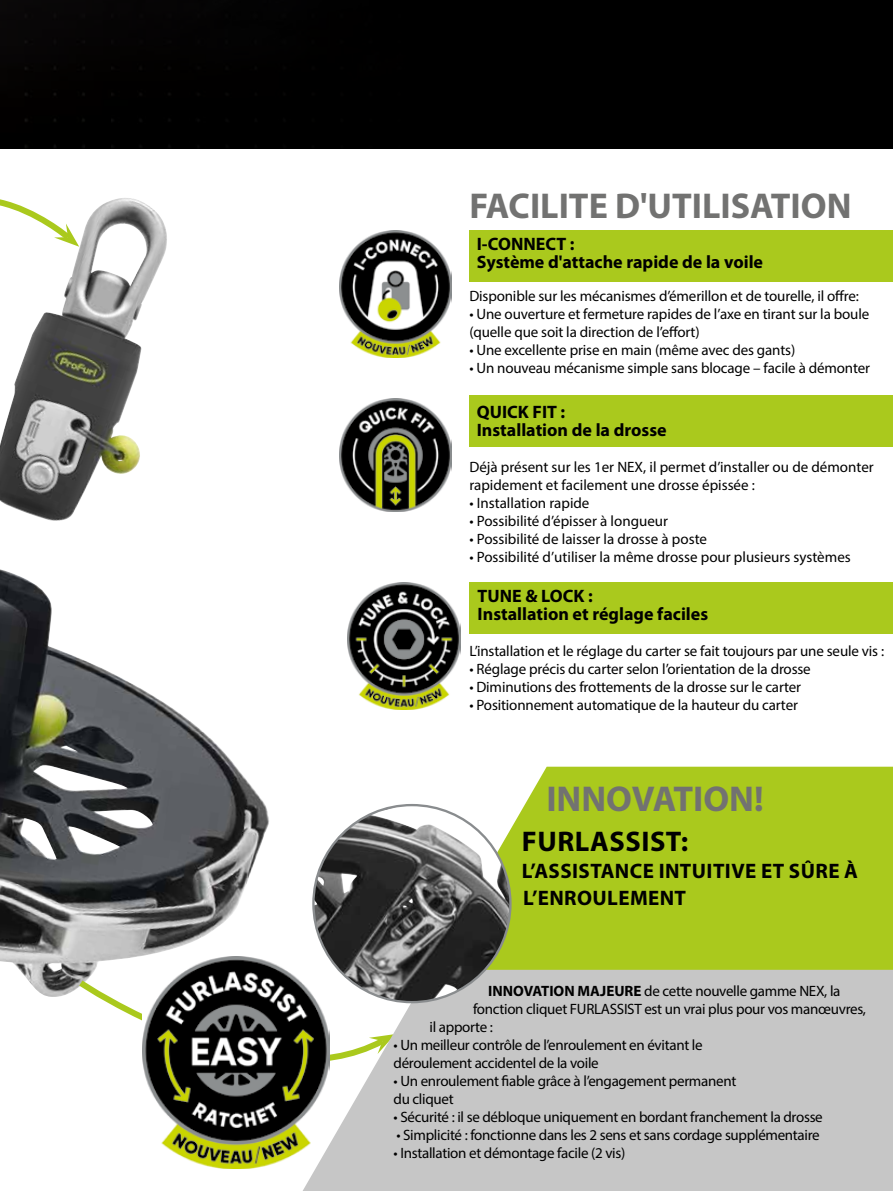
<style>
.page{position:relative;width:893px;height:1191px;background:#fff}
.page>*{position:absolute;margin:0;border:0;box-sizing:border-box;transform-origin:0 0}
.t1{font:700 36px "Myriad Pro";color:#727271}
.t2{font:700 28.5px "Myriad Pro";letter-spacing:.02em;color:#000}
.t3{font:700 21px/27px "Myriad Pro";letter-spacing:.02em;color:#000}
.t4{font:700 18px/18px "Myriad Pro";color:#000}
.t5{font:15px/18px "Myriad Pro";letter-spacing:-.01em;color:#000}
.s1{font-style:inherit}
.s2{font-weight:700}
</style>
<div class="page">
<div style="left:0;top:0;width:893px;height:149px;background:#000"></div>
<img style="left:0;top:569px;width:269px;height:428px">
<svg style="left:75px;top:977px;width:67px;height:44px"></svg>
<img style="left:142px;top:956px;width:161px;height:212px">
<svg style="left:303px;top:893px;width:590px;height:298px;background:#c6c6c5"></svg>
<img style="left:0;top:198px;width:167px;height:323px">
<img style="left:339px;top:231px;width:113px;height:127px">
<img style="left:339px;top:399px;width:113px;height:112px">
<img style="left:348px;top:582px;width:112px;height:127px">
<div style="left:469px;top:231px;width:424px;height:51px;background:#aac91d"></div>
<div style="left:469px;top:395px;width:424px;height:51px;background:#aac91d"></div>
<div style="left:469px;top:583px;width:424px;height:51px;background:#aac91d"></div>
<div style="left:429px;top:766px;width:464px;height:203px;background:#aac91d"></div>
<img style="left:313px;top:806px;width:197px;height:196px">
<svg style="left:0;top:145px;width:79px;height:140px"></svg>
<h1 class="t1" style="left:469px;top:183px;width:384px">FACILITE D'UTILISATION</h1>
<p class="t4" style="left:477px;top:234px;width:288px">I-CONNECT :<br><span class="s1">S</span>ystème d'attache rapide de la voile</p>
<p class="t5" style="left:469px;top:287px;width:391px">Disponible sur les mécanismes d’émerillon et de tourelle, il offre:</p>
<p class="t5" style="left:469px;top:305px;width:401px">• Une ouverture et fermeture rapides de l’axe en tirant sur la boule (quelle que soit la direction de l’effort)</p>
<p class="t5" style="left:469px;top:341px;width:327px">• Une excellente prise en main (même avec des gants)</p>
<p class="t5" style="left:469px;top:359px;width:402px">• Un nouveau mécanisme simple sans blocage – facile à démonter</p>
<p class="t4" style="left:477px;top:402px;width:191px">QUICK FIT :<br><span class="s1">I</span>nstallation de la drosse</p>
<p class="t5" style="left:469px;top:458px;width:406px">Déjà présent sur les 1er NEX, il permet d’installer ou de démonter rapidement et facilement une drosse épissée :</p>
<p class="t5" style="left:469px;top:494px;width:122px">• Installation rapide</p>
<p class="t5" style="left:469px;top:512px;width:200px">• Possibilité d’épisser à longueur</p>
<p class="t5" style="left:469px;top:530px;width:239px">• Possibilité de laisser la drosse à poste</p>
<p class="t5" style="left:469px;top:548px;width:383px">• Possibilité d’utiliser la même drosse pour plusieurs systèmes</p>
<p class="t4" style="left:478px;top:586px;width:232px">TUNE &amp; LOCK :<br>Installation et réglage faciles</p>
<p class="t5" style="left:469px;top:642px;width:416px">L’installation et le réglage du carter se fait toujours par une seule vis :</p>
<p class="t5" style="left:469px;top:660px;width:343px">• Réglage précis du carter selon l’orientation de la drosse</p>
<p class="t5" style="left:469px;top:678px;width:333px">• Diminutions des frottements de la drosse sur le carter</p>
<p class="t5" style="left:469px;top:696px;width:330px">• Positionnement automatique de la hauteur du carter</p>
<h1 class="t1" style="left:546px;top:775px;width:219px">INNOVATION!</h1>
<h2 class="t2" style="left:522px;top:822px;width:168px">FURLASSIST:</h2>
<h3 class="t3" style="left:522px;top:856px;width:338px">L’ASSISTANCE INTUITIVE ET SÛRE À<br>L’ENROULEMENT</h3>
<p class="t5" style="left:488px;top:982px;width:354px"><span class="s2">INNOVATION MAJEURE</span> de cette nouvelle gamme NEX, la</p>
<p class="t5" style="left:473px;top:1000px;width:394px">fonction cliquet FURLASSIST est un vrai plus pour vos manœuvres,</p>
<p class="t5" style="left:430px;top:1018px;width:65px">il apporte :</p>
<p class="t5" style="left:394px;top:1036px;width:311px">• Un meilleur contrôle de l’enroulement en évitant le déroulement accidentel de la voile</p>
<p class="t5" style="left:394px;top:1072px;width:344px">• Un enroulement fiable grâce à l’engagement permanent du cliquet</p>
<p class="t5" style="left:394px;top:1108px;width:431px">• Sécurité : il se débloque uniquement en bordant franchement la drosse</p>
<p class="t5" style="left:396px;top:1126px;width:425px">• Simplicité : fonctionne dans les 2 sens et sans cordage supplémentaire</p>
<p class="t5" style="left:394px;top:1144px;width:233px">• Installation et démontage facile (2 vis)</p>
</div>
